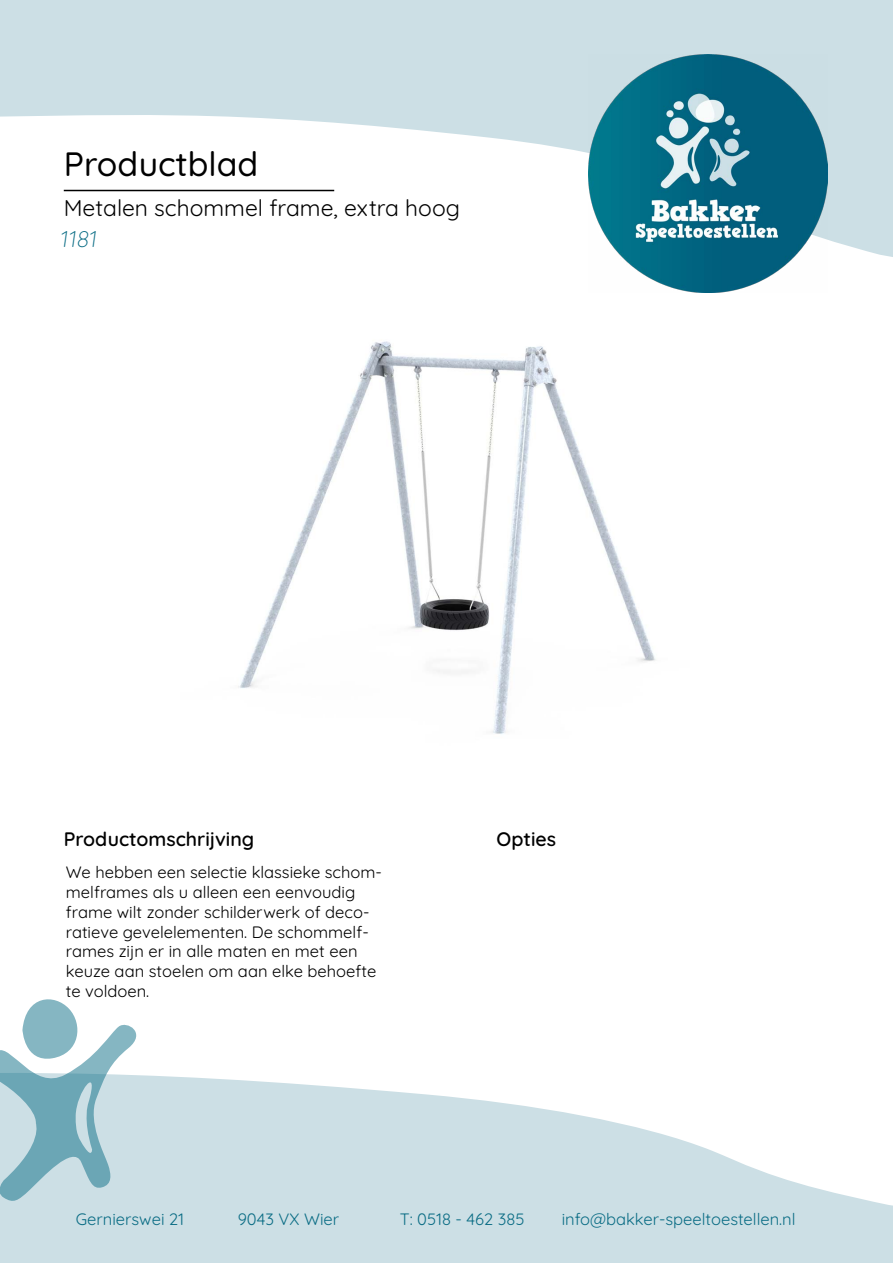
<style>
.page{position:relative;width:893px;height:1263px;background:#fff}
.page>*{position:absolute;margin:0;border:0;box-sizing:border-box;transform-origin:0 0}
.t1{font:500 33.75px "Quicksand";color:#000}
.t2{font:22.8px "Quicksand";color:#000}
.t3{font:300 22.8px "Quicksand";color:#0b6d85}
.t4{font:600 19.5px "Quicksand";color:#000}
.t5{font:16.5px/19.8px "Quicksand";color:#000}
.t6{font:16.5px "Quicksand";color:#0b6d85}
</style>
<div class="page">
<svg style="left:0;top:0;width:893px;height:257px;fill:#ccdfe5"></svg>
<img style="left:589px;top:54px;width:238px;height:238px">
<svg style="left:0;top:1075px;width:893px;height:188px;fill:#ccdfe5"></svg>
<svg style="left:0;top:999px;width:136px;height:202px"></svg>
<hr style="left:64px;top:190px;width:270px;height:1px;background:#000">
<img style="left:238px;top:341px;width:418px;height:393px">
<h1 class="t1" style="left:64px;top:138px;width:196px">Productblad</h1>
<h2 class="t2" style="left:64px;top:191px;width:398px">Metalen schommel frame, extra hoog</h2>
<h2 class="t3" style="left:60px;top:221px;width:43px">1181</h2>
<p class="t4" style="left:64px;top:823px;width:192px">Productomschrijving</p>
<p class="t4" style="left:497px;top:823px;width:61px">Opties</p>
<p class="t5" style="left:66px;top:861px;width:318px">We hebben een selectie klassieke schom&shy;melframes als u alleen een eenvoudig frame wilt zonder schilderwerk of deco&shy;ratieve gevelelementen. De schommelf&shy;rames zijn er in alle maten en met een keuze aan stoelen om aan elke behoefte te voldoen.</p>
<p class="t6" style="left:76px;top:1207px;width:110px">Gernierswei 21</p>
<p class="t6" style="left:238px;top:1207px;width:103px">9043 VX Wier</p>
<p class="t6" style="left:400px;top:1207px;width:126px">T: 0518 - 462 385</p>
<p class="t6" style="left:562px;top:1207px;width:235px">info@bakker-speeltoestellen.nl</p>
</div>
